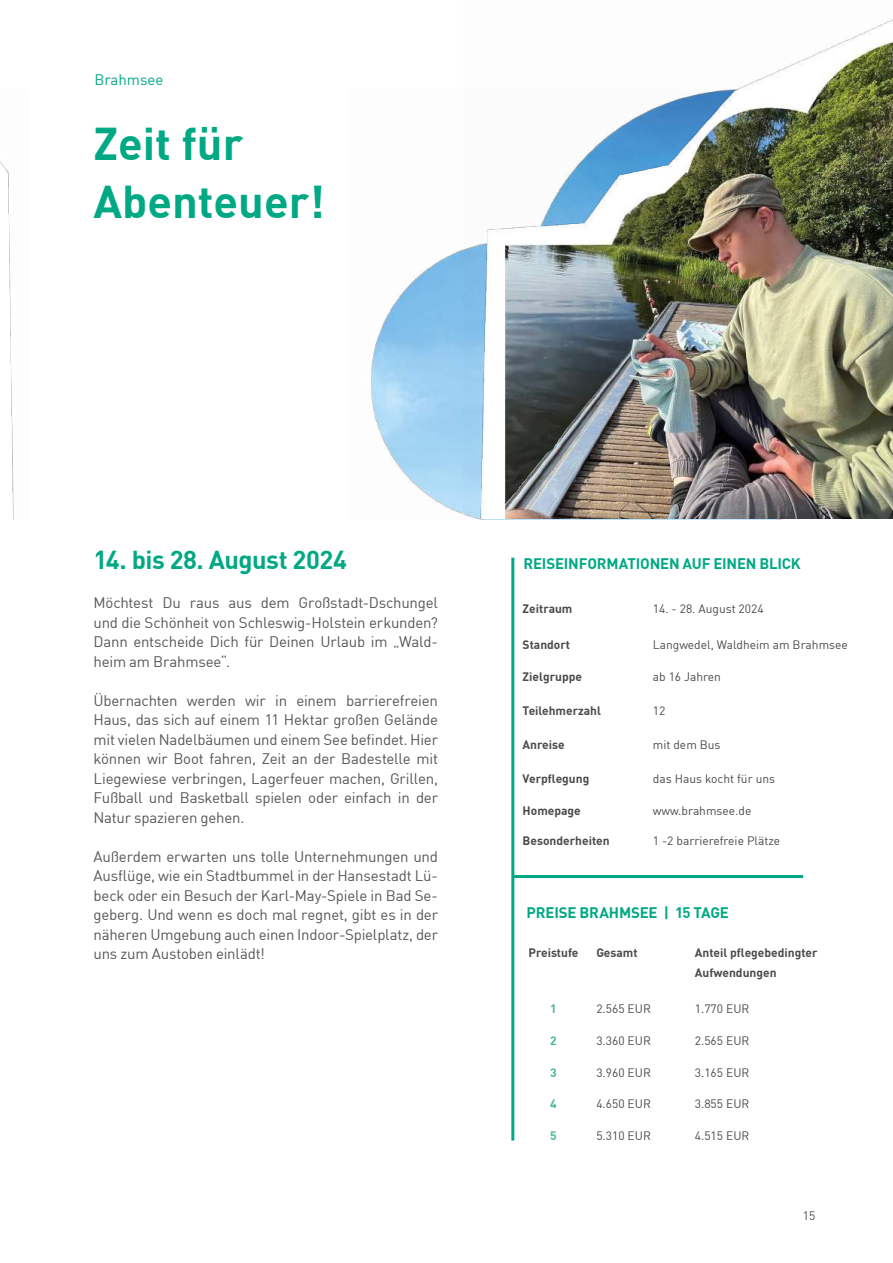
<style>
.page{position:relative;width:893px;height:1263px;background:#fff}
.page>*{position:absolute;margin:0;border:0;box-sizing:border-box;transform-origin:0 0}
.t1{font:700 45px/58.5px "DIN";color:#00a984}
.t2{font:700 25.5px "DIN";letter-spacing:-.02em;color:#00a984}
.t3{font:15px/19.5px "DIN";letter-spacing:-.015em;color:#575756;text-align:justify}
.t4{font:700 15px "DIN";letter-spacing:-.01em;color:#00a984}
.t5{font:15px "DIN";color:#00a984}
.t6{font:12px "DIN";color:#4a4a49}
.t7{font:700 12px/20.2px "DIN";color:#4a4a49}
.t8{font:700 12px "DIN";color:#4ab696}
</style>
<div class="page">
<img style="left:371px;top:249px;width:522px;height:271px">
<hr style="left:511px;top:558px;width:3px;height:582px;background:#00a984">
<hr style="left:513px;top:875px;width:290px;height:3px;background:#00a984">
<img style="left:0;top:161px;width:14px;height:359px">
<img style="left:464px;top:19px;width:429px;height:499px">
<p class="t5" style="left:94px;top:70px;width:71px">Brahmsee</p>
<h1 class="t1" style="left:94px;top:112px;width:233px">Zeit für<br>Abenteuer!</h1>
<h2 class="t2" style="left:94px;top:543px;width:255px">14. bis 28. August 2024</h2>
<p class="t3" style="left:94px;top:593px;width:346px">Möchtest Du raus aus dem Großstadt-Dschungel und die Schönheit von Schleswig-Holstein erkunden?<br>Dann entscheide Dich für Deinen Urlaub im „Wald&shy;heim am Brahmsee“.</p>
<p class="t3" style="left:94px;top:690px;width:346px">Übernachten werden wir in einem barrierefreien Haus, das sich auf einem 11 Hektar großen Gelände mit vielen Nadelbäumen und einem See befindet. Hier können wir Boot fahren, Zeit an der Badestelle mit Liegewiese verbringen, Lagerfeuer machen, Grillen, Fußball und Basketball spielen oder einfach in der Natur spazieren gehen.</p>
<p class="t3" style="left:94px;top:846px;width:346px">Außerdem erwarten uns tolle Unternehmungen und Ausflüge, wie ein Stadtbummel in der Hansestadt Lü&shy;beck oder ein Besuch der Karl-May-Spiele in Bad Se&shy;geberg. Und wenn es doch mal regnet, gibt es in der näheren Umgebung auch einen Indoor-Spielplatz, der uns zum Austoben einlädt!</p>
<p class="t4" style="left:523px;top:554px;width:279px">REISEINFORMATIONEN AUF EINEN BLICK</p>
<p class="t7" style="left:523px;top:598px;width:51px">Zeitraum</p>
<p class="t6" style="left:653px;top:601px;width:112px">14. - 28. August 2024</p>
<p class="t7" style="left:523px;top:634px;width:49px">Standort</p>
<p class="t6" style="left:653px;top:637px;width:196px">Langwedel, Waldheim am Brahmsee</p>
<p class="t7" style="left:523px;top:666px;width:61px">Zielgruppe</p>
<p class="t6" style="left:653px;top:669px;width:70px">ab 16 Jahren</p>
<p class="t7" style="left:523px;top:700px;width:80px">Teilehmerzahl</p>
<p class="t6" style="left:653px;top:703px;width:14px">12</p>
<p class="t7" style="left:523px;top:734px;width:44px">Anreise</p>
<p class="t6" style="left:653px;top:737px;width:69px">mit dem Bus</p>
<p class="t7" style="left:523px;top:768px;width:68px">Verpflegung</p>
<p class="t6" style="left:653px;top:771px;width:124px">das Haus kocht für uns</p>
<p class="t7" style="left:523px;top:800px;width:60px">Homepage</p>
<p class="t6" style="left:653px;top:803px;width:100px">www.brahmsee.de</p>
<p class="t7" style="left:523px;top:830px;width:88px">Besonderheiten</p>
<p class="t6" style="left:653px;top:833px;width:129px">1 -2 barrierefreie Plätze</p>
<p class="t4" style="left:526px;top:903px;width:204px">PREISE BRAHMSEE | 15 TAGE</p>
<p class="t7" style="left:528px;top:942px;width:51px">Preistufe</p>
<p class="t7" style="left:596px;top:942px;width:43px">Gesamt</p>
<p class="t7" style="left:695px;top:942px;width:124px">Anteil pflegebedingter<br>Aufwendungen</p>
<p class="t8" style="left:550px;top:1000px;width:8px">1</p>
<p class="t6" style="left:596px;top:1001px;width:56px">2.565 EUR</p>
<p class="t6" style="left:695px;top:1001px;width:56px">1.770 EUR</p>
<p class="t8" style="left:550px;top:1032px;width:8px">2</p>
<p class="t6" style="left:596px;top:1033px;width:56px">3.360 EUR</p>
<p class="t6" style="left:695px;top:1033px;width:56px">2.565 EUR</p>
<p class="t8" style="left:550px;top:1064px;width:8px">3</p>
<p class="t6" style="left:596px;top:1065px;width:56px">3.960 EUR</p>
<p class="t6" style="left:695px;top:1065px;width:56px">3.165 EUR</p>
<p class="t8" style="left:550px;top:1096px;width:8px">4</p>
<p class="t6" style="left:596px;top:1096px;width:56px">4.650 EUR</p>
<p class="t6" style="left:695px;top:1096px;width:56px">3.855 EUR</p>
<p class="t8" style="left:550px;top:1128px;width:8px">5</p>
<p class="t6" style="left:596px;top:1128px;width:56px">5.310 EUR</p>
<p class="t6" style="left:695px;top:1128px;width:56px">4.515 EUR</p>
<p class="t6" style="left:803px;top:1208px;width:14px">15</p>
</div>
